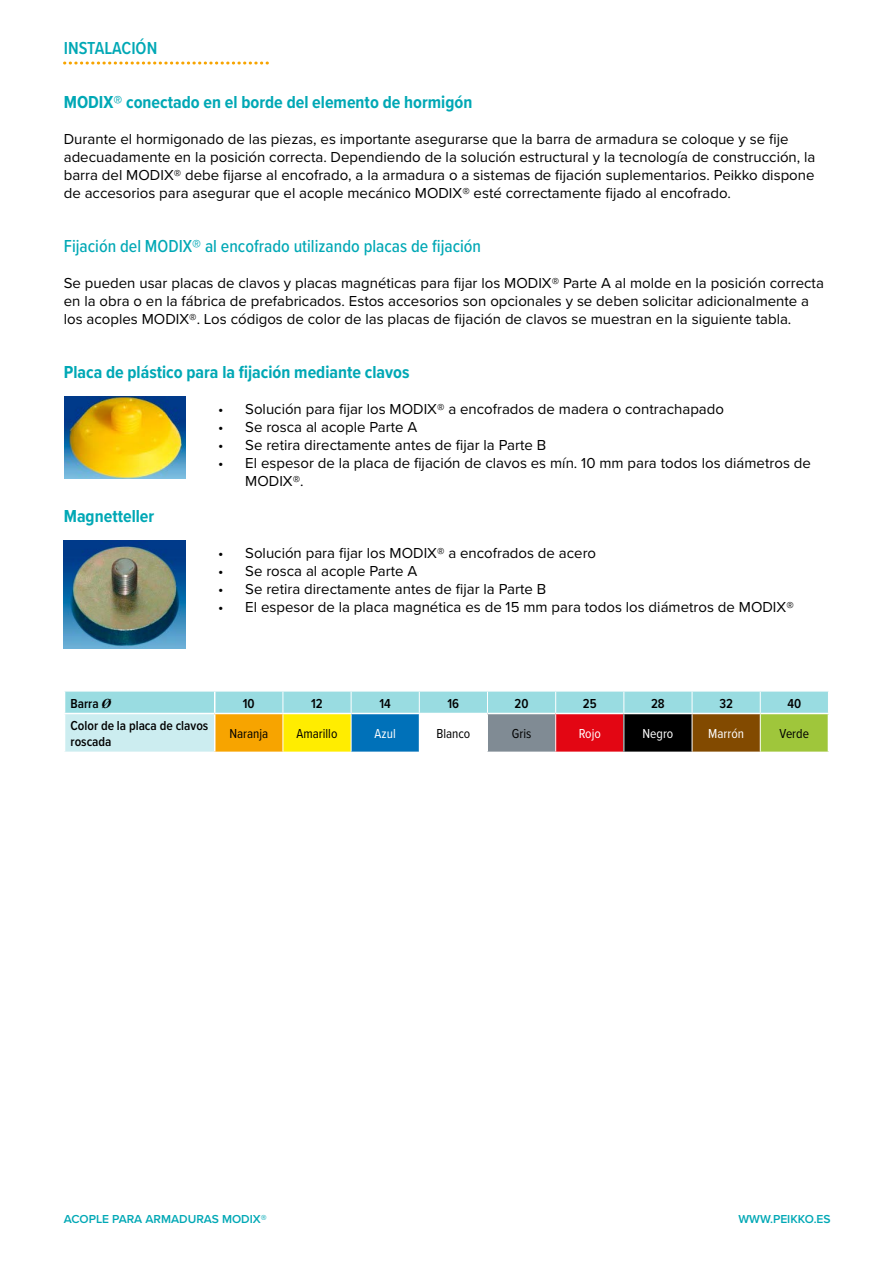
<style>
.page{position:relative;width:893px;height:1263px;background:#fff}
.page>*{position:absolute;margin:0;border:0;box-sizing:border-box;transform-origin:0 0}
.t1{font:700 18px "Proxima Nova Cond";color:#00a8b5}
.t2{font:500 18px "Proxima Nova Cond";color:#00a8b5}
.t3{font:600 18px "Proxima Nova Cond";color:#00a8b5}
.t4{font:15px/18px "Proxima Nova";color:#000}
.t5{font:600 13.5px/16.2px "Proxima Nova Cond";color:#000}
.t6{font:13.5px "Proxima Nova Cond";color:#000}
.t7{font:13.5px "Proxima Nova Cond";color:#fff}
.t8{font:600 12px "Proxima Nova";color:#00a8b5}
.s1{font-family:"Times New Roman";font-weight:700;font-style:italic}
.s2{font-family:"Proxima Nova Cond";font-weight:300;color:#000}
</style>
<div class="page">
<svg style="left:65px;top:62px;width:204px;height:3px"></svg>
<img style="left:64px;top:540px;width:122px;height:108px">
<img style="left:65px;top:396px;width:121px;height:82px">
<div style="left:65px;top:713px;width:150px;height:39px;background:#ccedf0"></div>
<div style="left:215px;top:713px;width:68px;height:39px;background:#f7a400"></div>
<div style="left:283px;top:713px;width:68px;height:39px;background:#ffed00"></div>
<div style="left:351px;top:713px;width:68px;height:39px;background:#0071b9"></div>
<div style="left:487px;top:713px;width:69px;height:39px;background:#808b94"></div>
<div style="left:556px;top:713px;width:68px;height:39px;background:#e30613"></div>
<div style="left:624px;top:713px;width:68px;height:39px;background:#000"></div>
<div style="left:692px;top:713px;width:68px;height:39px;background:#824a00"></div>
<div style="left:760px;top:713px;width:68px;height:39px;background:#9fc63b"></div>
<hr style="left:283px;top:714px;width:1px;height:38px;background:#fff">
<hr style="left:351px;top:714px;width:1px;height:38px;background:#fff">
<hr style="left:487px;top:714px;width:1px;height:38px;background:#fff">
<hr style="left:555px;top:714px;width:1px;height:38px;background:#fff">
<hr style="left:623px;top:714px;width:1px;height:38px;background:#fff">
<hr style="left:692px;top:714px;width:1px;height:38px;background:#fff">
<hr style="left:760px;top:714px;width:1px;height:38px;background:#fff">
<hr style="left:64px;top:713px;width:151px;height:1px;background:#fff">
<hr style="left:215px;top:713px;width:68px;height:1px;background:#fff">
<hr style="left:283px;top:713px;width:68px;height:1px;background:#fff">
<hr style="left:351px;top:713px;width:68px;height:1px;background:#fff">
<hr style="left:487px;top:713px;width:69px;height:1px;background:#fff">
<hr style="left:556px;top:713px;width:68px;height:1px;background:#fff">
<hr style="left:624px;top:713px;width:68px;height:1px;background:#fff">
<hr style="left:692px;top:713px;width:68px;height:1px;background:#fff">
<hr style="left:760px;top:713px;width:69px;height:1px;background:#fff">
<svg style="left:64px;top:691px;width:765px;height:22px;background:#9edde2"></svg>
<hr style="left:214px;top:714px;width:1px;height:38px;background:#fff">
<p class="t3" style="left:64px;top:35px;width:95px">INSTALACIÓN</p>
<p class="t1" style="left:64px;top:89px;width:410px">MODIX® conectado en el borde del elemento de hormigón</p>
<p class="t4" style="left:64px;top:129px;width:753px">Durante el hormigonado de las piezas, es importante asegurarse que la barra de armadura se coloque y se fije adecuadamente en la posición correcta. Dependiendo de la solución estructural y la tecnología de construcción, la barra del MODIX® debe fijarse al encofrado, a la armadura o a sistemas de fijación suplementarios. Peikko dispone de accesorios para asegurar que el acople mecánico MODIX® esté correctamente fijado al encofrado.</p>
<p class="t2" style="left:64px;top:233px;width:419px">Fijación del MODIX® al encofrado utilizando placas de fijación</p>
<p class="t4" style="left:64px;top:273px;width:762px">Se pueden usar placas de clavos y placas magnéticas para fijar los MODIX® Parte A al molde en la posición correcta en la obra o en la fábrica de prefabricados. Estos accesorios son opcionales y se deben solicitar adicionalmente a los acoples MODIX®. Los códigos de color de las placas de fijación de clavos se muestran en la siguiente tabla.</p>
<p class="t1" style="left:64px;top:359px;width:347px">Placa de plástico para la fijación mediante clavos</p>
<p class="t4" style="left:218px;top:399px;width:507px">• Solución para fijar los MODIX® a encofrados de madera o contrachapado</p>
<p class="t4" style="left:218px;top:417px;width:201px">• Se rosca al acople Parte A</p>
<p class="t4" style="left:218px;top:435px;width:329px">• Se retira directamente antes de fijar la Parte B</p>
<p class="t4" style="left:245px;top:453px;width:567px;text-indent:-27px">• El espesor de la placa de fijación de clavos es mín. 10 mm para todos los diámetros de<br>MODIX®.</p>
<p class="t1" style="left:64px;top:503px;width:92px">Magnetteller</p>
<p class="t4" style="left:218px;top:543px;width:379px">• Solución para fijar los MODIX® a encofrados de acero</p>
<p class="t4" style="left:218px;top:561px;width:201px">• Se rosca al acople Parte A</p>
<p class="t4" style="left:218px;top:579px;width:329px">• Se retira directamente antes de fijar la Parte B</p>
<p class="t4" style="left:218px;top:597px;width:577px">• El espesor de la placa magnética es de 15 mm para todos los diámetros de MODIX®</p>
<p class="t5" style="left:71px;top:694px;width:42px">Barra <span class="s1">Ø</span></p>
<p class="t5" style="left:243px;top:694px;width:13px">10</p>
<p class="t5" style="left:311px;top:694px;width:13px">12</p>
<p class="t5" style="left:379px;top:694px;width:13px">14</p>
<p class="t5" style="left:448px;top:694px;width:13px">16</p>
<p class="t5" style="left:515px;top:694px;width:15px">20</p>
<p class="t5" style="left:583px;top:694px;width:15px">25</p>
<p class="t5" style="left:651px;top:694px;width:15px">28</p>
<p class="t5" style="left:719px;top:694px;width:15px">32</p>
<p class="t5" style="left:787px;top:694px;width:15px">40</p>
<p class="t5" style="left:71px;top:717px;width:139px">Color de la placa de clavos roscada</p>
<p class="t6" style="left:229px;top:724px;width:40px">Naranja</p>
<p class="t6" style="left:297px;top:724px;width:42px">Amarillo</p>
<p class="t7" style="left:375px;top:724px;width:23px">Azul</p>
<p class="t6" style="left:436px;top:724px;width:35px">Blanco</p>
<p class="t6" style="left:512px;top:724px;width:21px">Gris</p>
<p class="t7" style="left:579px;top:724px;width:24px">Rojo</p>
<p class="t7" style="left:642px;top:724px;width:32px">Negro</p>
<p class="t7" style="left:708px;top:724px;width:37px">Marrón</p>
<p class="t6" style="left:780px;top:724px;width:31px">Verde</p>
<p class="t8" style="left:54px;top:1210px;width:74px"><span class="s2">28</span>ACOPLE PARA</p>
<p class="t8" style="left:145px;top:1210px;width:85px">AR MADURAS MODI</p>
<p class="t8" style="left:253px;top:1210px;width:15px">X®</p>
<p class="t8" style="left:738px;top:1210px;width:94px">WWW.PEIKKO.ES</p>
<p class="t8" style="left:97px;top:1211px;width:204px">ACOPLE PARA ARMADURAS MODIX®</p>
</div>
